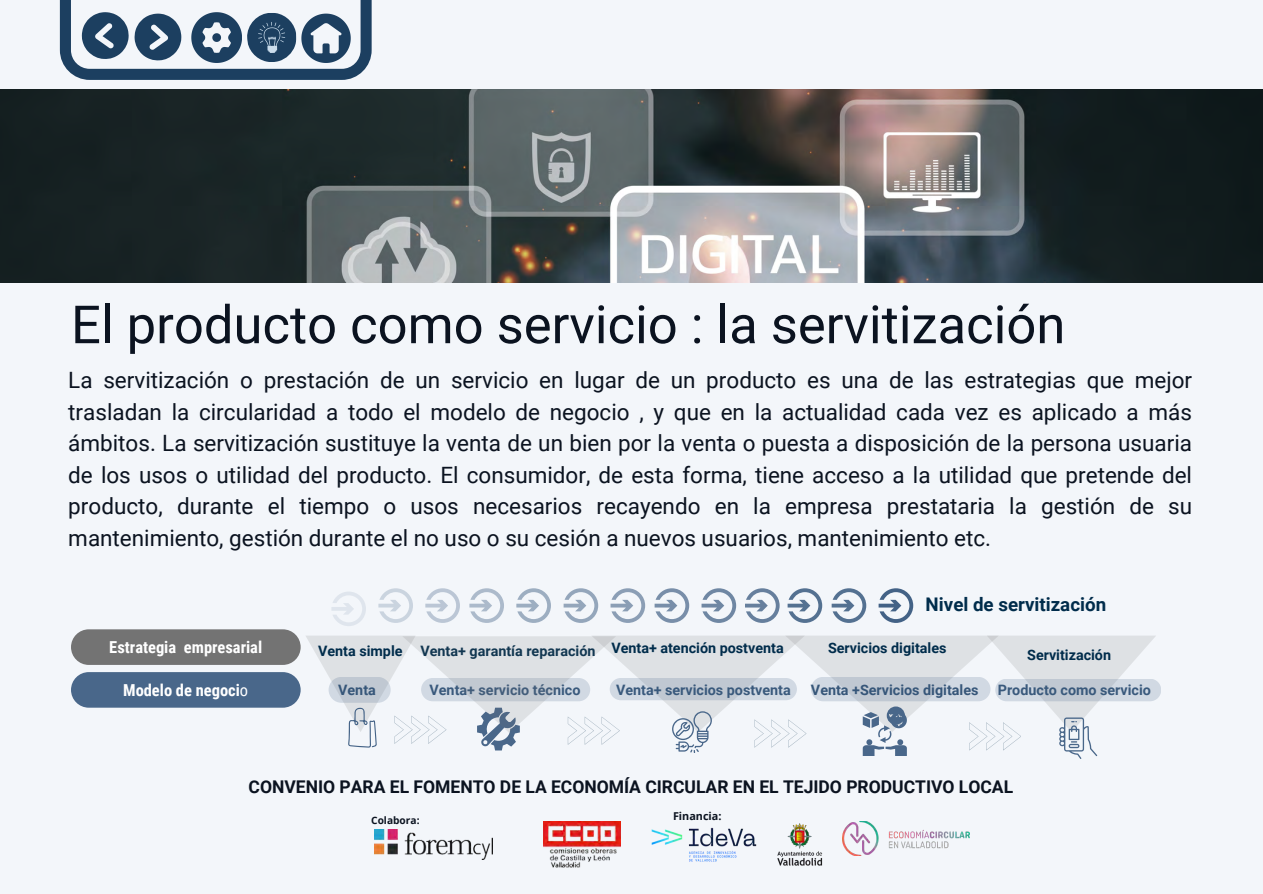
<style>
.page{position:relative;width:1263px;height:894px;background:#fff}
.page>*{position:absolute;margin:0;border:0;box-sizing:border-box;transform-origin:0 0}
.t1{font:52.65px "Roboto";color:#0b1320}
.t2{font:22.5px/31.5px "Roboto";color:#0b1320;text-align:justify}
.t3{font:700 18.75px "Roboto";color:#002c4b}
.t4{font:700 17.55px "Roboto";color:#0b1320}
.t5{font:700 16.5px "Roboto Condensed";color:#fff}
.t6{font:700 14.4px "Roboto";color:#365679}
.t7{font:700 14.4px "Roboto";color:#002c4b}
.t8{font:700 10.8px "Open Sans";color:#0b1320}
.t9{font:700 10.2px "Open Sans";color:#0b1320}
.s1{font-weight:400}
</style>
<div class="page">
<div style="left:0;top:0;width:1263px;height:893px;background:#f3f6fa"></div>
<img style="left:843px;top:821px;width:126px;height:34px">
<img style="left:543px;top:821px;width:78px;height:46px">
<img style="left:375px;top:829px;width:118px;height:29px">
<img style="left:651px;top:823px;width:192px;height:43px">
<img style="left:0;top:89px;width:1263px;height:194px">
<svg style="left:60px;top:0;width:312px;height:80px"></svg>
<div style="left:71px;top:629px;width:230px;height:35px;background:#737373;border-radius:18px"></div>
<div style="left:71px;top:672px;width:230px;height:35px;background:#49678a;border-radius:18px"></div>
<svg style="left:564px;top:588px;width:34px;height:34px"></svg>
<svg style="left:610px;top:588px;width:35px;height:34px"></svg>
<svg style="left:655px;top:588px;width:34px;height:34px"></svg>
<svg style="left:701px;top:588px;width:35px;height:34px"></svg>
<svg style="left:378px;top:588px;width:35px;height:34px"></svg>
<svg style="left:425px;top:588px;width:35px;height:34px"></svg>
<svg style="left:469px;top:588px;width:35px;height:34px"></svg>
<svg style="left:516px;top:588px;width:35px;height:34px"></svg>
<svg style="left:745px;top:588px;width:35px;height:34px"></svg>
<svg style="left:788px;top:588px;width:34px;height:34px"></svg>
<svg style="left:832px;top:588px;width:34px;height:34px"></svg>
<svg style="left:879px;top:588px;width:34px;height:34px"></svg>
<svg style="left:306px;top:635px;width:855px;height:123px"></svg>
<svg style="left:331px;top:592px;width:35px;height:34px"></svg>
<p class="t1" style="left:71px;top:294px;width:996px">El producto como servicio : la servitización</p>
<p class="t2" style="left:68px;top:365px;width:1125px">La servitización o prestación de un servicio en lugar de un producto es una de las estrategias que mejor trasladan la circularidad a todo el modelo de negocio , y que en la actualidad cada vez es aplicado a más ámbitos. La servitización sustituye la venta de un bien por la venta o puesta a disposición de la persona usuaria de los usos o utilidad del producto. El consumidor, de esta forma, tiene acceso a la utilidad que pretende del producto, durante el tiempo o usos necesarios recayendo en la empresa prestataria la gestión de su mantenimiento, gestión durante el no uso o su cesión a nuevos usuarios, mantenimiento etc.</p>
<p class="t5" style="left:109px;top:637px;width:154px">Estrategia empresarial</p>
<p class="t5" style="left:123px;top:680px;width:126px">Modelo de negoci<span class="s1">o</span></p>
<p class="t3" style="left:926px;top:593px;width:182px">Nivel de servitización</p>
<p class="t7" style="left:318px;top:642px;width:86px">Venta simple</p>
<p class="t7" style="left:420px;top:642px;width:176px">Venta+ garantía reparación</p>
<p class="t7" style="left:611px;top:640px;width:174px">Venta+ atención postventa</p>
<p class="t7" style="left:828px;top:640px;width:120px">Servicios digitales</p>
<p class="t6" style="left:429px;top:681px;width:152px">Venta+ servicio técnico</p>
<p class="t6" style="left:616px;top:681px;width:176px">Venta+ servicios postventa</p>
<p class="t6" style="left:811px;top:681px;width:169px">Venta +Servicios digitales</p>
<p class="t6" style="left:998px;top:681px;width:155px">Producto como servicio</p>
<p class="t7" style="left:1027px;top:646px;width:85px">Servitización</p>
<p class="t6" style="left:338px;top:681px;width:39px">Venta</p>
<p class="t4" style="left:249px;top:776px;width:766px">CONVENIO PARA EL FOMENTO DE LA ECONOMÍA CIRCULAR EN EL TEJIDO PRODUCTIVO LOCAL</p>
<p class="t9" style="left:371px;top:813px;width:50px">Colabora:</p>
<p class="t8" style="left:673px;top:808px;width:50px">Financia:</p>
</div>
